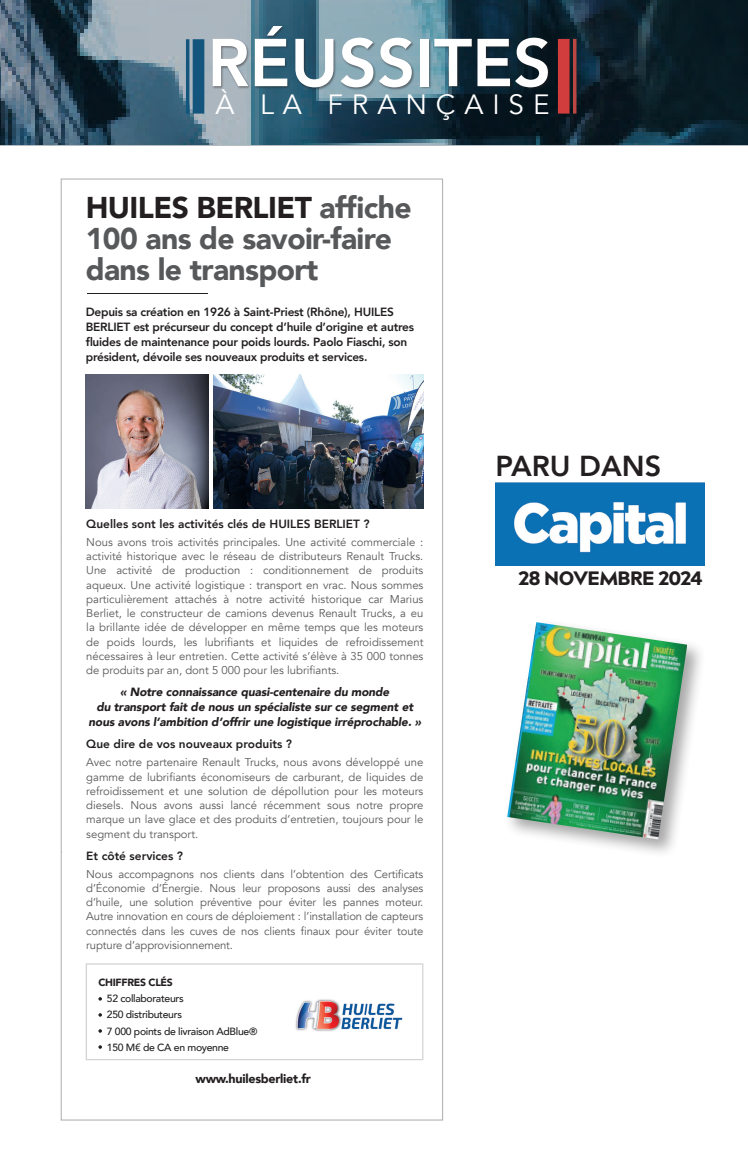
<style>
.page{position:relative;width:748px;height:1149px;background:#fff}
.page>*{position:absolute;margin:0;border:0;box-sizing:border-box;transform-origin:0 0}
.t1{font:800 66.75px "Avenir";color:#fff}
.t2{font:900 30px/30.8px "Avenir";letter-spacing:-.02em;color:#57585a}
.t3{font:800 28.75px "Avenir";color:#231f20}
.t4{font:27.75px "Avenir";letter-spacing:.32em;color:#fff}
.t5{font:900 19.38px "Acherus Grotesque";letter-spacing:-.03em;color:#231f20}
.t6{font:900 12.5px "Avenir";letter-spacing:-.02em;color:#231f20}
.t7{font:800 11.88px/15px "Avenir";letter-spacing:-.02em;color:#231f20}
.t8{font:italic 900 11.88px/15px "Avenir";letter-spacing:-.01em;color:#231f20;text-align:center}
.t9{font:800 11.88px "Avenir";color:#231f20}
.t10{font:11.25px/14.2px "Avenir";color:#57585a;text-align:justify}
.t11{font:500 10.38px/16px "Avenir";letter-spacing:-.03em;color:#231f20}
.t12{font:900 10.38px "Avenir";letter-spacing:-.03em;color:#231f20}
.s1{color:#231f20}
</style>
<div class="page">
<hr style="left:87px;top:293px;width:121px;height:1px;background:#231f20">
<svg style="left:86px;top:963px;width:337px;height:96px"></svg>
<img style="left:86px;top:374px;width:122px;height:134px">
<img style="left:213px;top:374px;width:210px;height:134px">
<img style="left:286px;top:971px;width:120px;height:85px">
<svg style="left:0;top:0;width:748px;height:145px;background:#334c5b"></svg>
<div style="left:212px;top:26px;width:339px;height:65px;background:#231f20;opacity:.5"></div>
<div style="left:193px;top:39px;width:11px;height:75px;background:#13557c"></div>
<hr style="left:186px;top:39px;width:3px;height:75px;background:#13557c">
<hr style="left:573px;top:39px;width:3px;height:75px;background:#bb4742">
<div style="left:558px;top:39px;width:11px;height:75px;background:#d03d3c"></div>
<img style="left:495px;top:482px;width:209px;height:83px">
<div style="left:504px;top:618px;width:203px;height:240px;background:#231f20;opacity:.4"></div>
<img style="left:507px;top:622px;width:180px;height:217px">
<h1 class="t1" style="left:207px;top:11px;width:345px">RÉUSSITES</h1>
<h3 class="t4" style="left:215px;top:87px;width:335px">À LA FRANÇAISE</h3>
<h2 class="t2" style="left:86px;top:191px;width:327px"><span class="s1">HUILES BERLIET</span> affiche<br>100 ans de savoir-faire dans le transport</h2>
<p class="t7" style="left:86px;top:304px;width:330px">Depuis sa création en 1926 à Saint-Priest (Rhône), HUILES BERLIET est précurseur du concept d’huile d’origine et autres fluides de maintenance pour poids lourds. Paolo Fiaschi, son président, dévoile ses nouveaux produits et services.</p>
<p class="t9" style="left:86px;top:514px;width:285px">Quelles sont les activités clés de HUILES BERLIET ?</p>
<p class="t10" style="left:86px;top:535px;width:338px">Nous avons trois activités principales. Une activité commerciale : activité historique avec le réseau de distributeurs Renault Trucks.<br>Une activité de production : conditionnement de produits aqueux. Une activité logistique : transport en vrac. Nous sommes particulièrement attachés à notre activité historique car Marius Berliet, le constructeur de camions devenus Renault Trucks, a eu la brillante idée de développer en même temps que les moteurs de poids lourds, les lubrifiants et liquides de refroidissement nécessaires à leur entretien. Cette activité s’élève à 35 000 tonnes de produits par an, dont 5 000 pour les lubrifiants.</p>
<p class="t8" style="left:88px;top:684px;width:334px">« Notre connaissance quasi-centenaire du monde<br>du transport fait de nous un spécialiste sur ce segment et nous avons l’ambition d’offrir une logistique irréprochable. »</p>
<p class="t9" style="left:86px;top:734px;width:207px">Que dire de vos nouveaux produits ?</p>
<p class="t10" style="left:86px;top:755px;width:338px">Avec notre partenaire Renault Trucks, nous avons développé une gamme de lubrifiants économiseurs de carburant, de liquides de refroidissement et une solution de dépollution pour les moteurs diesels. Nous avons aussi lancé récemment sous notre propre marque un lave glace et des produits d’entretien, toujours pour le segment du transport.</p>
<p class="t9" style="left:86px;top:846px;width:98px">Et côté services ?</p>
<p class="t10" style="left:86px;top:866px;width:338px">Nous accompagnons nos clients dans l’obtention des Certificats d’Économie d’Énergie. Nous leur proposons aussi des analyses d’huile, une solution préventive pour éviter les pannes moteur.<br>Autre innovation en cours de déploiement : l’installation de capteurs connectés dans les cuves de nos clients finaux pour éviter toute rupture d’approvisionnement.</p>
<p class="t12" style="left:98px;top:973px;width:76px">CHIFFRES CLÉS</p>
<p class="t11" style="left:107px;top:989px;width:152px">52 collaborateurs<br>250 distributeurs<br>7 000 points de livraison AdBlue®<br>150 M€ de CA en moyenne</p>
<p class="t6" style="left:195px;top:1067px;width:117px">www.huilesberliet.fr</p>
<h3 class="t3" style="left:495px;top:443px;width:167px">PARU DANS</h3>
<h3 class="t5" style="left:518px;top:569px;width:186px">28 NOVEMBRE 2024</h3>
</div>
